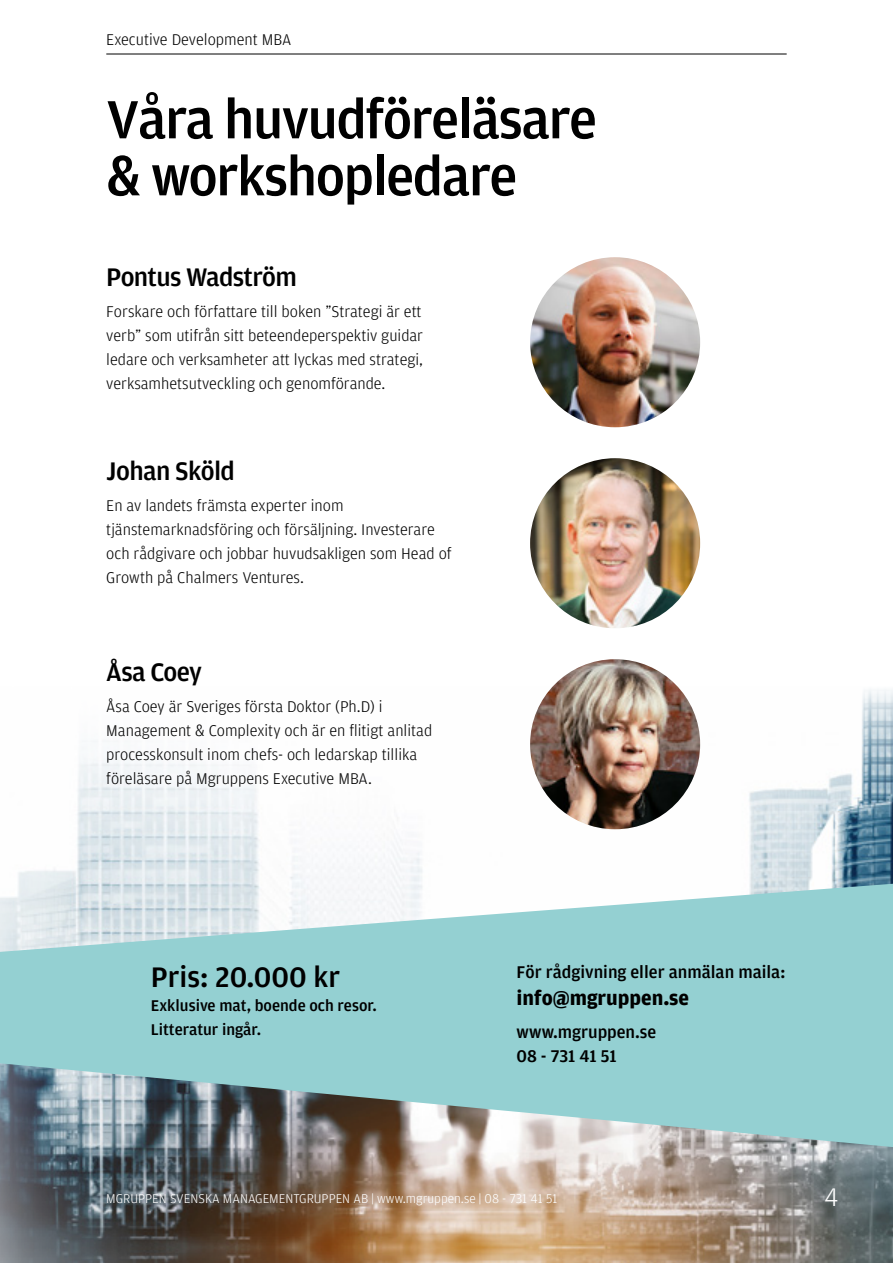
<style>
.page{position:relative;width:893px;height:1263px;background:#fff}
.page>*{position:absolute;margin:0;border:0;box-sizing:border-box;transform-origin:0 0}
.t1{font:500 57px/57px "Amplitude";letter-spacing:-.025em;color:#000}
.t2{font:500 30px "Amplitude";color:#000}
.t3{font:500 27px "Amplitude";letter-spacing:-.025em;color:#000}
.t4{font:300 27px "Amplitude";color:#fff}
.t5{font:700 21px "Amplitude";color:#000}
.t6{font:500 18px/24px "Amplitude";color:#000}
.t7{font:300 16.5px/24px "Amplitude";color:#000}
.t8{font:500 16.5px/24px "Amplitude";color:#000}
.t9{font:300 13.5px "Amplitude";color:#fff}
</style>
<div class="page">
<img style="left:0;top:688px;width:893px;height:575px">
<img style="left:530px;top:458px;width:170px;height:170px;border-radius:85px">
<img style="left:530px;top:257px;width:170px;height:170px;border-radius:85px">
<img style="left:530px;top:659px;width:170px;height:170px;border-radius:85px">
<hr style="left:106px;top:54px;width:681px;height:1px;background:#000">
<svg style="left:0;top:884px;width:893px;height:263px;background:#9dc9cb"></svg>
<p class="t7" style="left:106px;top:27px;width:186px">Executive Development MBA</p>
<h1 class="t1" style="left:106px;top:91px;width:492px">Våra huvudföreläsare &amp; workshopledare</h1>
<h3 class="t3" style="left:106px;top:262px;width:192px">Pontus Wadström</h3>
<p class="t7" style="left:106px;top:300px;width:318px;text-align:justify">Forskare och författare till boken ”Strategi är ett verb” som utifrån sitt beteendeperspektiv guidar ledare och verksamheter att lyckas med strategi, verksamhetsutveckling och genomförande.</p>
<h3 class="t3" style="left:106px;top:456px;width:130px">Johan Sköld</h3>
<p class="t7" style="left:106px;top:494px;width:347px">En av landets främsta experter inom tjänstemarknadsföring och försäljning. Investerare och rådgivare och jobbar huvudsakligen som Head of Growth på Chalmers Ventures.</p>
<h3 class="t3" style="left:106px;top:657px;width:97px">Åsa Coey</h3>
<p class="t7" style="left:106px;top:695px;width:327px">Åsa Coey är Sveriges första Doktor (Ph.D) i Management &amp; Complexity och är en flitigt anlitad processkonsult inom chefs- och ledarskap tillika föreläsare på Mgruppens Executive MBA.</p>
<h2 class="t2" style="left:151px;top:961px;width:191px">Pris: 20.000 kr</h2>
<p class="t8" style="left:151px;top:994px;width:228px">Exklusive mat, boende och resor.<br>Litteratur ingår.</p>
<p class="t6" style="left:516px;top:960px;width:270px">För rådgivning eller anmälan maila:</p>
<p class="t5" style="left:516px;top:986px;width:174px">info@mgruppen.se</p>
<p class="t6" style="left:516px;top:1020px;width:141px">www.mgruppen.se<br>08 - 731 41 51</p>
<p class="t9" style="left:106px;top:1191px;width:453px">MGRUPPEN SVENSKA MANAGEMENTGRUPPEN AB | www.mgruppen.se | 08 - 731 41 51</p>
<h3 class="t4" style="left:824px;top:1182px;width:16px">4</h3>
</div>
